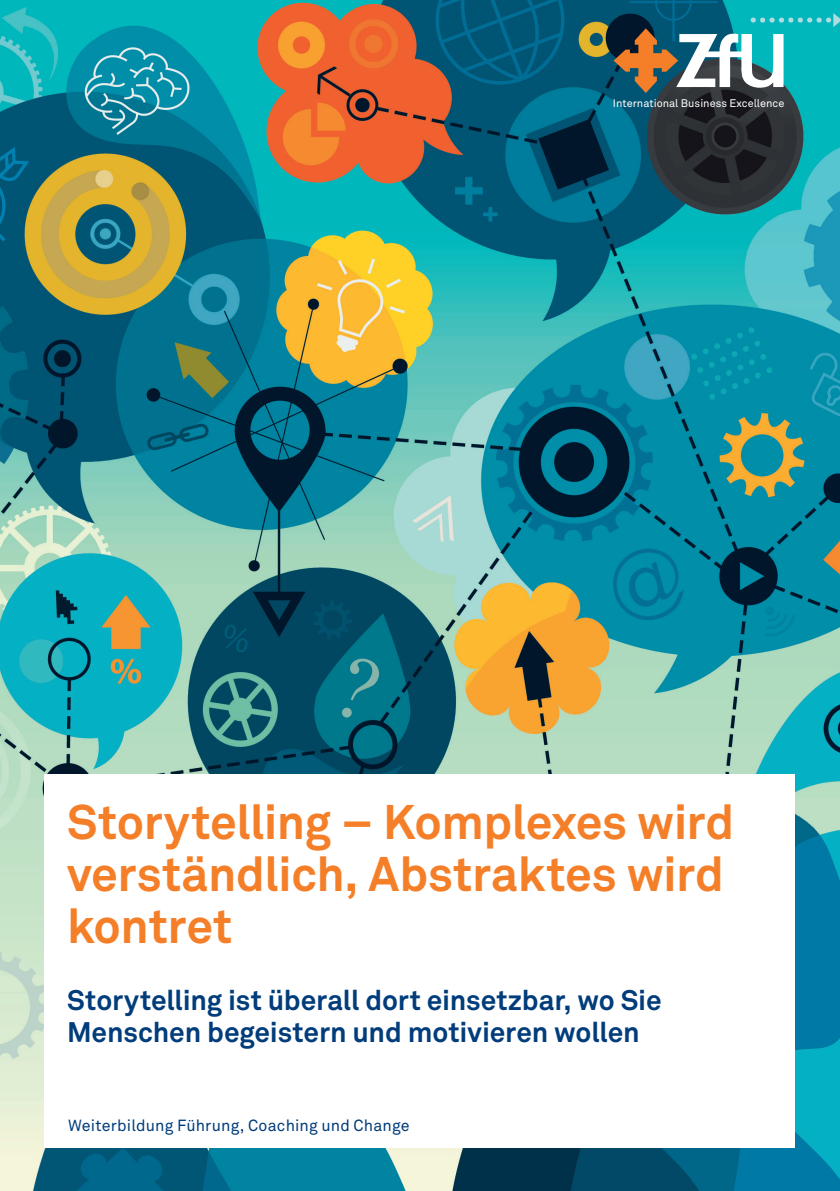
<style>
.page{position:relative;width:840px;height:1191px;background:#fff}
.page>*{position:absolute;margin:0;border:0;box-sizing:border-box;transform-origin:0 0}
.t1{font:700 48px/52px "Akkurat Office";letter-spacing:-.01em;color:#f47f28}
.t2{font:700 28px/32px "Akkurat Office";letter-spacing:-.005em;color:#013c7b}
.t3{font:16px "Akkurat Office";letter-spacing:.01em;color:#013c7b}
.t4{font:11px "Akkurat Office";color:#fff}
</style>
<div class="page">
<img style="left:0;top:0;width:839px;height:1191px">
<svg style="left:613px;top:28px;width:170px;height:65px"></svg>
<div style="left:44px;top:774px;width:750px;height:373px;background:#fff"></div>
<p class="t4" style="left:612px;top:96px;width:173px">International Business Excellence</p>
<h1 class="t1" style="left:67px;top:796px;width:668px">Storytelling – Komplexes wird verständlich, Abstraktes wird kontret</h1>
<p class="t2" style="left:67px;top:984px;width:595px">Storytelling ist überall dort einsetzbar, wo Sie<br>Menschen begeistern und motivieren wollen</p>
<p class="t3" style="left:68px;top:1116px;width:343px">Weiterbildung Führung, Coaching und Change</p>
</div>
